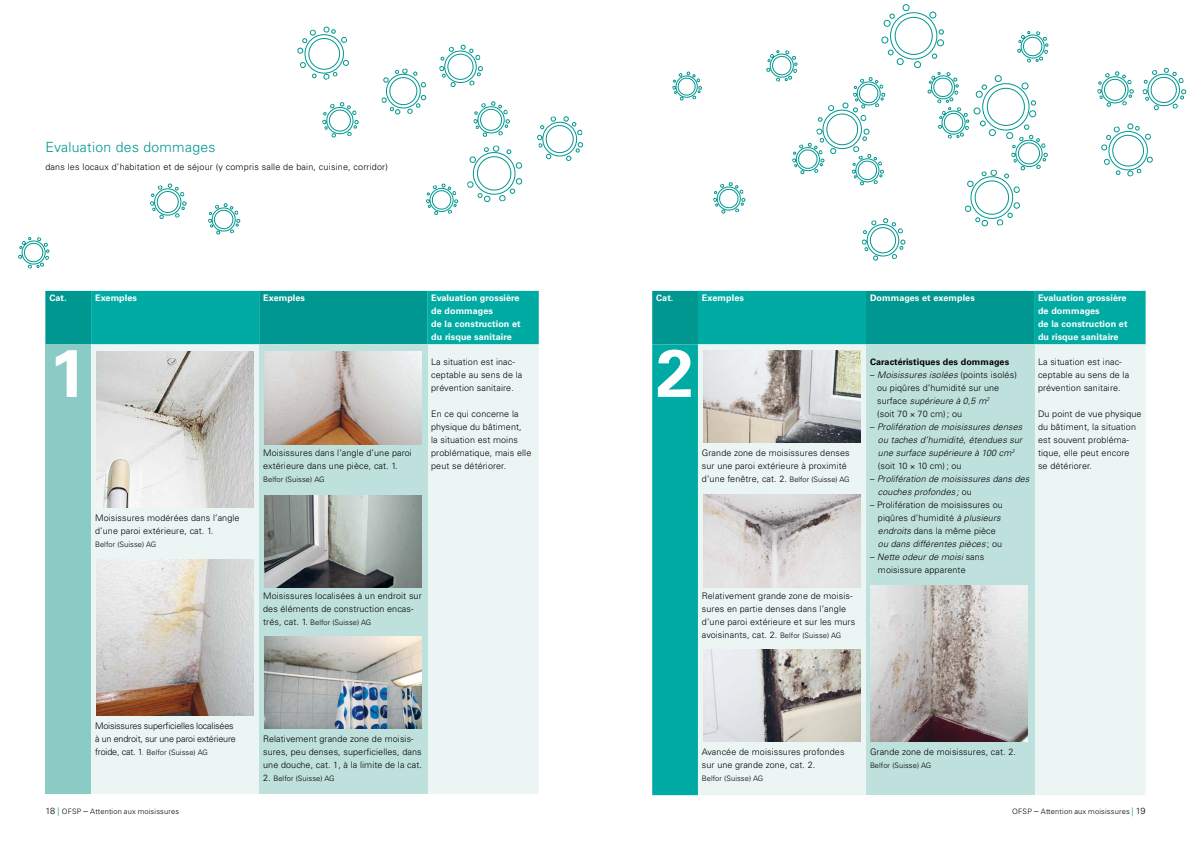
<style>
.page{position:relative;width:1191px;height:842px;background:#fff}
.page>*{position:absolute;margin:0;border:0;box-sizing:border-box;transform-origin:0 0}
.t1{font:700 67px "Univers LT Std";color:#fff}
.t2{font:300 14px "Univers LT Std";letter-spacing:.02em;color:#009790}
.t3{font:300 9px/13px "Univers LT Std";letter-spacing:.01em;color:#000}
.t4{font:700 9px/13px "Univers LT Std";letter-spacing:.01em;color:#fff}
.t5{font:italic 300 9px/13px "Univers LT Std";letter-spacing:.01em;color:#000}
.t6{font:300 9px/13px "Univers LT Std";letter-spacing:-.02em;color:#000}
.t7{font:700 9px "Univers LT Std";letter-spacing:.01em;color:#000}
.t8{font:300 7.5px "Univers LT Std";letter-spacing:.01em;color:#000}
.t9{font:300 7.4px "Univers LT Std";letter-spacing:.02em;color:#000}
.s1{font-size:9px}
.s2{font-size:9px;color:#009790}
.s3{font-style:italic}
.s4{font-style:normal}
.s5{font-size:7.5px}
.s6{font-size:8.9px}
.s7{font-size:8.9px;color:#009790}
</style>
<div class="page">
<svg style="left:652px;top:291px;width:493px;height:504px;background:#00a69f"></svg>
<div style="left:698px;top:344px;width:447px;height:451px;background:#ebf6f4"></div>
<div style="left:866px;top:344px;width:168px;height:451px;background:#bfe1dd"></div>
<img style="left:703px;top:350px;width:157px;height:92px">
<img style="left:703px;top:495px;width:157px;height:92px">
<img style="left:870px;top:586px;width:158px;height:156px">
<img style="left:703px;top:650px;width:157px;height:92px">
<svg style="left:45px;top:291px;width:494px;height:53px;background:#00a29b"></svg>
<div style="left:45px;top:344px;width:46px;height:450px;background:#8acbc6"></div>
<div style="left:91px;top:344px;width:448px;height:450px;background:#ebf6f4"></div>
<div style="left:259px;top:344px;width:168px;height:450px;background:#bfe1dd"></div>
<img style="left:97px;top:352px;width:157px;height:156px">
<img style="left:96px;top:560px;width:158px;height:156px">
<img style="left:264px;top:352px;width:158px;height:92px">
<img style="left:264px;top:495px;width:158px;height:92px">
<img style="left:264px;top:637px;width:158px;height:91px">
<svg style="left:150px;top:183px;width:37px;height:36px"></svg>
<svg style="left:467px;top:145px;width:56px;height:58px"></svg>
<svg style="left:672px;top:71px;width:30px;height:30px"></svg>
<svg style="left:1142px;top:67px;width:44px;height:44px"></svg>
<svg style="left:473px;top:101px;width:37px;height:36px"></svg>
<svg style="left:381px;top:68px;width:45px;height:47px"></svg>
<svg style="left:1101px;top:123px;width:51px;height:54px"></svg>
<svg style="left:537px;top:116px;width:46px;height:45px"></svg>
<svg style="left:1097px;top:71px;width:36px;height:36px"></svg>
<svg style="left:426px;top:183px;width:32px;height:32px"></svg>
<svg style="left:297px;top:26px;width:52px;height:54px"></svg>
<svg style="left:713px;top:182px;width:32px;height:32px"></svg>
<svg style="left:766px;top:4px;width:282px;height:257px"></svg>
<svg style="left:208px;top:203px;width:32px;height:32px"></svg>
<svg style="left:322px;top:102px;width:37px;height:36px"></svg>
<svg style="left:18px;top:237px;width:31px;height:32px"></svg>
<svg style="left:439px;top:44px;width:44px;height:44px"></svg>
<p class="t2" style="left:45px;top:138px;width:172px">Evaluation des dommages</p>
<p class="t3" style="left:45px;top:160px;width:344px">dans les locaux d’habitation et de séjour (y compris salle de bain, cuisine, corridor)</p>
<p class="t4" style="left:49px;top:292px;width:19px">Cat.</p>
<p class="t4" style="left:95px;top:292px;width:43px">Exemples</p>
<p class="t4" style="left:263px;top:292px;width:43px">Exemples</p>
<p class="t4" style="left:431px;top:292px;width:91px">Evaluation grossière de dommages<br>de la construction et du risque sanitaire</p>
<p class="t1" style="left:49px;top:334px;width:39px">1</p>
<p class="t3" style="left:431px;top:355px;width:93px">La situation est inac&shy;ceptable au sens de la prévention sanitaire.</p>
<p class="t3" style="left:431px;top:407px;width:102px">En ce qui concerne la physique du bâtiment,<br>la situation est moins problématique, mais elle peut se détériorer.</p>
<p class="t3" style="left:263px;top:446px;width:150px">Moisissures dans l’angle d’une paroi extérieure dans une pièce, cat. 1.</p>
<p class="t8" style="left:263px;top:475px;width:63px">Belfor (Suisse) AG</p>
<p class="t3" style="left:95px;top:511px;width:146px">Moisissures modérées dans l’angle d’une paroi extérieure, cat. 1.</p>
<p class="t8" style="left:95px;top:540px;width:63px">Belfor (Suisse) AG</p>
<p class="t3" style="left:263px;top:589px;width:160px">Moisissures localisées à un endroit sur des éléments de construction encas-</p>
<p class="t8" style="left:263px;top:618px;width:110px"><span class="s1">trés, cat. 1.</span> Belfor (Suisse) AG</p>
<p class="t6" style="left:95px;top:719px;width:142px">Moisissures superficielles localisées à un endroit, sur une paroi extérieure</p>
<p class="t8" style="left:95px;top:748px;width:114px"><span class="s1">froide, cat. 1</span><span class="s2">.</span> Belfor (Suisse) AG</p>
<p class="t3" style="left:263px;top:732px;width:160px">Relativement grande zone de moisis&shy;sures, peu denses, superficielles, dans une douche, cat. 1, à la limite de la cat.</p>
<p class="t8" style="left:263px;top:774px;width:73px"><span class="s1">2.</span> Belfor (Suisse) AG</p>
<p class="t4" style="left:656px;top:292px;width:19px">Cat.</p>
<p class="t4" style="left:702px;top:292px;width:43px">Exemples</p>
<p class="t4" style="left:870px;top:292px;width:106px">Dommages et exemples</p>
<p class="t4" style="left:1038px;top:292px;width:91px">Evaluation grossière de dommages<br>de la construction et du risque sanitaire</p>
<p class="t1" style="left:656px;top:334px;width:39px">2</p>
<p class="t7" style="left:870px;top:356px;width:141px">Caractéristiques des dommages</p>
<p class="t3" style="left:877px;top:368px;width:141px;text-indent:-7px">– <span class="s3">Moisissures isolées</span> (points isolés) ou piqûres d’humidité sur une surface <span class="s3">supérieure à 0,5 m</span><sup>2<br></sup>(soit 70 70 cm) ; ou</p>
<p class="t5" style="left:878px;top:420px;width:146px;text-indent:-8px"><span class="s4">–</span> Prolifération de moisissures denses ou taches d’humidité, étendues sur une surface supérieure à 100 cm<sup>2 </sup><span class="s4">(soit 10 10 cm) ; ou</span></p>
<p class="t5" style="left:878px;top:472px;width:153px;text-indent:-8px"><span class="s4">–</span> Prolifération de moisissures dans des couches profondes ; <span class="s4">ou</span></p>
<p class="t3" style="left:878px;top:498px;width:126px;text-indent:-8px">– Prolifération de moisissures ou piqûres d’humidité <span class="s3">à plusieurs endroits</span> dans la même pièce <span class="s3">ou dans différentes pièces</span> ; ou</p>
<p class="t3" style="left:878px;top:550px;width:108px;text-indent:-8px">– <span class="s3">Nette odeur de moisi</span> sans moisissure apparente</p>
<p class="t3" style="left:1038px;top:355px;width:93px">La situation est inac&shy;ceptable au sens de la prévention sanitaire.</p>
<p class="t3" style="left:1038px;top:407px;width:105px">Du point de vue physique du bâtiment, la situation est souvent probléma&shy;tique, elle peut encore<br>se détériorer.</p>
<p class="t3" style="left:702px;top:446px;width:149px">Grande zone de moisissures denses sur une paroi extérieure à proximité d’une fenêtre, cat. 2. <span class="s5">Belfor (Suisse) AG</span></p>
<p class="t3" style="left:702px;top:589px;width:155px">Relativement grande zone de moisis&shy;sures en partie denses dans l’angle d’une paroi extérieure et sur les murs avoisinants, cat. 2. <span class="s5">Belfor (Suisse) AG</span></p>
<p class="t3" style="left:702px;top:745px;width:144px">Avancée de moisissures profondes sur une grande zone, cat. 2.</p>
<p class="t8" style="left:702px;top:774px;width:63px">Belfor (Suisse) AG</p>
<p class="t3" style="left:870px;top:745px;width:147px">Grande zone de moisissures, cat. 2.</p>
<p class="t8" style="left:870px;top:761px;width:63px">Belfor (Suisse) AG</p>
<p class="t9" style="left:45px;top:807px;width:135px"><span class="s6">18</span> <span class="s7">|</span> OFSP <span class="s6">–</span> Attention aux moisissures</p>
<p class="t9" style="left:1012px;top:807px;width:135px">OFSP <span class="s6">–</span> Attention aux moisissures <span class="s7">|</span> <span class="s6">19</span></p>
</div>
